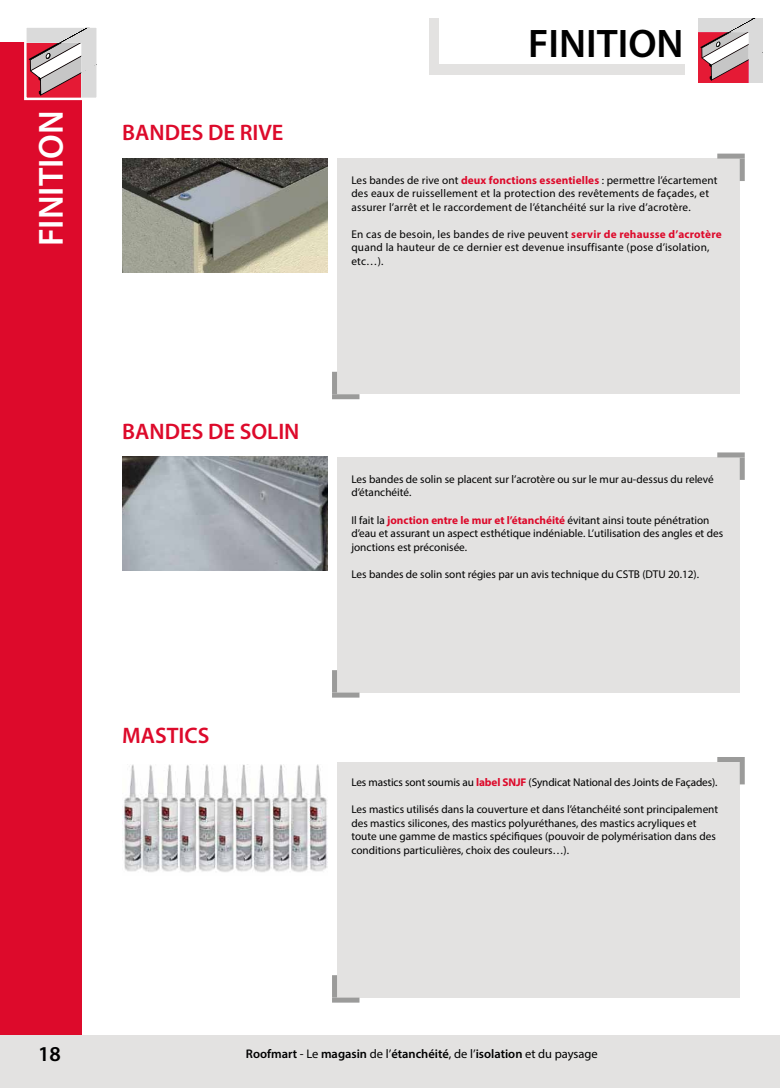
<style>
.page{position:relative;width:780px;height:1088px;background:#fff}
.page>*{position:absolute;margin:0;border:0;box-sizing:border-box;transform-origin:0 0}
.t1{font:600 40px "Myriad Pro";color:#000}
.t2{font:600 35px "Myriad Pro";color:#fff}
.t3{font:600 22.5px "Myriad Pro";color:#dd0a2b}
.t4{font:600 21.25px "Myriad Pro";color:#000}
.t5{font:600 12.5px "Myriad Pro";color:#000}
.t6{font:11.25px/13.5px "Myriad Pro";color:#000}
.t7{font:11.25px/13.5px "Myriad Pro";letter-spacing:.02em;color:#000}
.s1{font-weight:700;color:#dd0a2b}
.s2{font-weight:400}
</style>
<div class="page">
<hr style="left:779px;top:43px;width:1px;height:1045px;background:#dd0a2b">
<div style="left:0;top:43px;width:82px;height:1045px;background:#dd0a2b"></div>
<div style="left:0;top:1036px;width:779px;height:52px;background:#e3e2e1"></div>
<svg style="left:27px;top:28px;width:69px;height:69px"></svg>
<div style="left:24px;top:25px;width:75px;height:75px;border:2px solid #fff"></div>
<div style="left:337px;top:159px;width:402px;height:235px;background:#e3e2e1"></div>
<div style="left:332px;top:394px;width:27px;height:5px;background:#9b9b9a"></div>
<div style="left:332px;top:372px;width:5px;height:22px;background:#9b9b9a"></div>
<div style="left:717px;top:154px;width:27px;height:5px;background:#9b9b9a"></div>
<div style="left:739px;top:159px;width:5px;height:22px;background:#9b9b9a"></div>
<div style="left:337px;top:457px;width:402px;height:236px;background:#e3e2e1"></div>
<div style="left:332px;top:692px;width:27px;height:5px;background:#9b9b9a"></div>
<div style="left:332px;top:670px;width:5px;height:22px;background:#9b9b9a"></div>
<div style="left:717px;top:452px;width:27px;height:5px;background:#9b9b9a"></div>
<div style="left:739px;top:457px;width:5px;height:23px;background:#9b9b9a"></div>
<div style="left:337px;top:762px;width:402px;height:235px;background:#e3e2e1"></div>
<div style="left:332px;top:997px;width:27px;height:5px;background:#9b9b9a"></div>
<div style="left:332px;top:975px;width:5px;height:22px;background:#9b9b9a"></div>
<div style="left:717px;top:757px;width:27px;height:5px;background:#9b9b9a"></div>
<div style="left:739px;top:762px;width:5px;height:22px;background:#9b9b9a"></div>
<div style="left:429px;top:64px;width:255px;height:10px;background:#e3e2e1"></div>
<div style="left:429px;top:18px;width:9px;height:56px;background:#e3e2e1"></div>
<svg style="left:698px;top:19px;width:64px;height:63px;background:#d09ea5"></svg>
<img style="left:122px;top:159px;width:206px;height:113px">
<img style="left:122px;top:764px;width:206px;height:108px">
<img style="left:122px;top:457px;width:206px;height:113px">
<h2 class="t2" style="left:29px;top:246px;width:137px;rotate:-90deg">FINITION</h2>
<h3 class="t3" style="left:122px;top:118px;width:163px">BANDES DE RIVE</h3>
<h1 class="t1" style="left:528px;top:18px;width:157px">FINITION</h1>
<p class="t7" style="left:351px;top:173px;width:367px">Les bandes de rive ont <span class="s1">deux fonctions essentielles</span> : permettre l’écartement des eaux de ruissellement et la protection des revêtements de façades, et assurer l’arrêt et le raccordement de l’étanchéité sur la rive d’acrotère.</p>
<p class="t7" style="left:351px;top:227px;width:372px">En cas de besoin, les bandes de rive peuvent <span class="s1">servir de rehausse d’acrotère </span>quand la hauteur de ce dernier est devenue insuffisante (pose d’isolation, etc…).</p>
<h3 class="t3" style="left:122px;top:417px;width:179px">BANDES DE SOLIN</h3>
<p class="t6" style="left:351px;top:472px;width:364px">Les bandes de solin se placent sur l’acrotère ou sur le mur au-dessus du relevé d’étanchéité.</p>
<p class="t6" style="left:351px;top:513px;width:373px">Il fait la <span class="s1">jonction entre le mur et l’étanchéité</span> évitant ainsi toute pénétration d’eau et assurant un aspect esthétique indéniable. L’utilisation des angles et des jonctions est préconisée.</p>
<p class="t6" style="left:351px;top:567px;width:349px">Les bandes de solin sont régies par un avis technique du CSTB (DTU 20.12).</p>
<h3 class="t3" style="left:122px;top:721px;width:89px">MASTICS</h3>
<p class="t6" style="left:351px;top:775px;width:367px">Les mastics sont soumis au <span class="s1">label SNJF</span> (Syndicat National des Joints de Façades).</p>
<p class="t6" style="left:351px;top:802px;width:368px">Les mastics utilisés dans la couverture et dans l’étanchéité sont principalement des mastics silicones, des mastics polyuréthanes, des mastics acryliques et toute une gamme de mastics spécifiques (pouvoir de polymérisation dans des conditions particulières, choix des couleurs…).</p>
<h3 class="t4" style="left:38px;top:1040px;width:24px">18</h3>
<p class="t5" style="left:246px;top:1045px;width:353px">Roofmart <span class="s2">- Le</span> magasin <span class="s2">de l’</span>étanchéité<span class="s2">, de l’</span>isolation <span class="s2">et du paysage</span></p>
</div>
